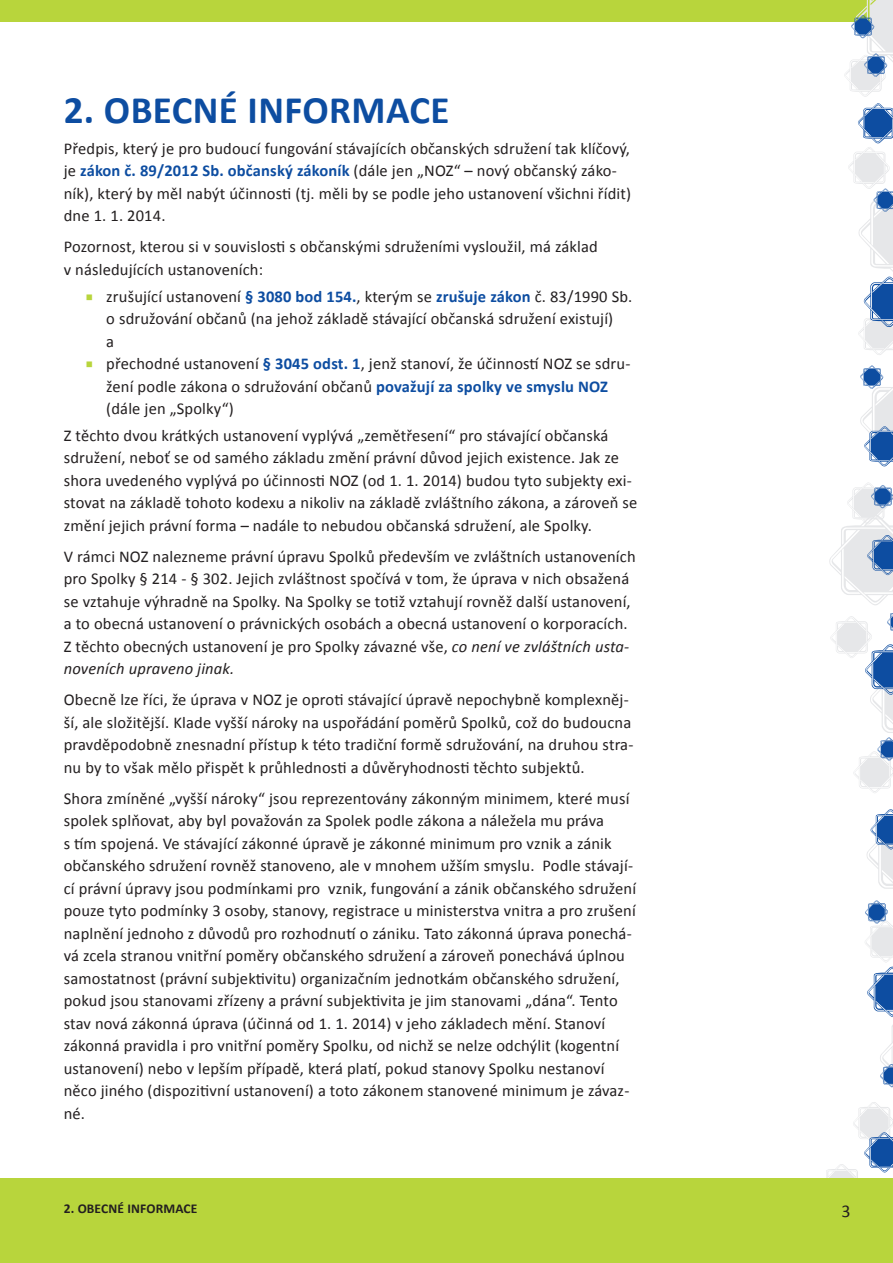
<style>
.page{position:relative;width:893px;height:1263px;background:#fff}
.page>*{position:absolute;margin:0;border:0;box-sizing:border-box;transform-origin:0 0}
.H1{font:700 39px "Calibri";letter-spacing:.01em;color:#0d4da1}
.t1{font:18px "Calibri";color:#231f20}
.t2{font:16.5px/22.5px "Calibri";letter-spacing:.01em;color:#231f20}
.t3{font:700 13.5px "Calibri";letter-spacing:.01em;color:#231f20}
.s1{font-weight:700;color:#0d4da1}
.s2{font-size:24px;color:#b8d53c}
.s3{font-style:italic}
</style>
<div class="page">
<div style="left:0;top:0;width:893px;height:21px;background:#b8d53c"></div>
<svg style="left:826px;top:809px;width:67px;height:369px"></svg>
<svg style="left:829px;top:482px;width:64px;height:311px"></svg>
<svg style="left:844px;top:0;width:49px;height:355px"></svg>
<svg style="left:860px;top:365px;width:33px;height:102px"></svg>
<div style="left:0;top:1178px;width:893px;height:85px;background:#b8d53c"></div>
<p class="H1" style="left:64px;top:85px;width:387px">2. OBECNÉ INFORMACE</p>
<p class="t2" style="left:64px;top:137px;width:569px">Předpis, který je pro budoucí fungování stávajících občanských sdružení tak klíčový, je <span class="s1">zákon č. 89/2012 Sb. občanský zákoník</span> (dále jen „NOZ“ – nový občanský záko&shy;ník), který by měl nabýt účinnosti (tj. měli by se podle jeho ustanovení všichni řídit) dne 1. 1. 2014.</p>
<p class="t2" style="left:64px;top:236px;width:536px">Pozornost, kterou si v souvislosti s občanskými sdruženími vysloužil, má základ v následujících ustanoveních:</p>
<p class="t2" style="left:106px;top:285px;width:528px;text-indent:-21px"><span class="s2">▪</span> zrušující ustanovení <span class="s1">§ 3080 bod 154.</span>, kterým se <span class="s1">zrušuje zákon</span> č. 83/1990 Sb. o sdružování občanů (na jehož základě stávající občanská sdružení existují)<br>a</p>
<p class="t2" style="left:106px;top:352px;width:526px;text-indent:-21px"><span class="s2">▪</span> přechodné ustanovení <span class="s1">§ 3045 odst. 1</span>, jenž stanoví, že účinností NOZ se sdru&shy;žení podle zákona o sdružování občanů <span class="s1">považují za spolky ve smyslu NOZ </span>(dále jen „Spolky“)</p>
<p class="t2" style="left:64px;top:424px;width:575px">Z těchto dvou krátkých ustanovení vyplývá „zemětřesení“ pro stávající občanská sdružení, neboť se od samého základu změní právní důvod jejich existence. Jak ze shora uvedeného vyplývá po účinnosti NOZ (od 1. 1. 2014) budou tyto subjekty exi&shy;stovat na základě tohoto kodexu a nikoliv na základě zvláštního zákona, a zároveň se změní jejich právní forma – nadále to nebudou občanská sdružení, ale Spolky.</p>
<p class="t2" style="left:64px;top:545px;width:573px">V rámci NOZ nalezneme právní úpravu Spolků především ve zvláštních ustanoveních pro Spolky § 214 - § 302. Jejich zvláštnost spočívá v tom, že úprava v nich obsažená se vztahuje výhradně na Spolky. Na Spolky se totiž vztahují rovněž další ustanovení, a to obecná ustanovení o právnických osobách a obecná ustanovení o korporacích.<br>Z těchto obecných ustanovení je pro Spolky závazné vše, <span class="s3">co není ve zvláštních usta&shy;noveních upraveno jinak.</span></p>
<p class="t2" style="left:64px;top:689px;width:571px">Obecně lze říci, že úprava v NOZ je oproti stávající úpravě nepochybně komplexněj&shy;ší, ale složitější. Klade vyšší nároky na uspořádání poměrů Spolků, což do budoucna pravděpodobně znesnadní přístup k této tradiční formě sdružování, na druhou stra&shy;nu by to však mělo přispět k průhlednosti a důvěryhodnosti těchto subjektů.</p>
<p class="t2" style="left:64px;top:787px;width:574px">Shora zmíněné „vyšší nároky“ jsou reprezentovány zákonným minimem, které musí spolek splňovat, aby byl považován za Spolek podle zákona a náležela mu práva<br>s tím spojená. Ve stávající zákonné úpravě je zákonné minimum pro vznik a zánik občanského sdružení rovněž stanoveno, ale v mnohem užším smyslu. Podle stávají&shy;cí právní úpravy jsou podmínkami pro vznik, fungování a zánik občanského sdružení pouze tyto podmínky 3 osoby, stanovy, registrace u ministerstva vnitra a pro zrušení naplnění jednoho z důvodů pro rozhodnutí o zániku. Tato zákonná úprava ponechá&shy;vá zcela stranou vnitřní poměry občanského sdružení a zároveň ponechává úplnou samostatnost (právní subjektivitu) organizačním jednotkám občanského sdružení, pokud jsou stanovami zřízeny a právní subjektivita je jim stanovami „dána“. Tento stav nová zákonná úprava (účinná od 1. 1. 2014) v jeho základech mění. Stanoví zákonná pravidla i pro vnitřní poměry Spolku, od nichž se nelze odchýlit (kogentní ustanovení) nebo v lepším případě, která platí, pokud stanovy Spolku nestanoví něco jiného (dispozitivní ustanovení) a toto zákonem stanovené minimum je závaz&shy;né.</p>
<p class="t3" style="left:64px;top:1200px;width:135px">2. OBECNÉ INFORMACE</p>
<p class="t1" style="left:841px;top:1199px;width:11px">3</p>
</div>
